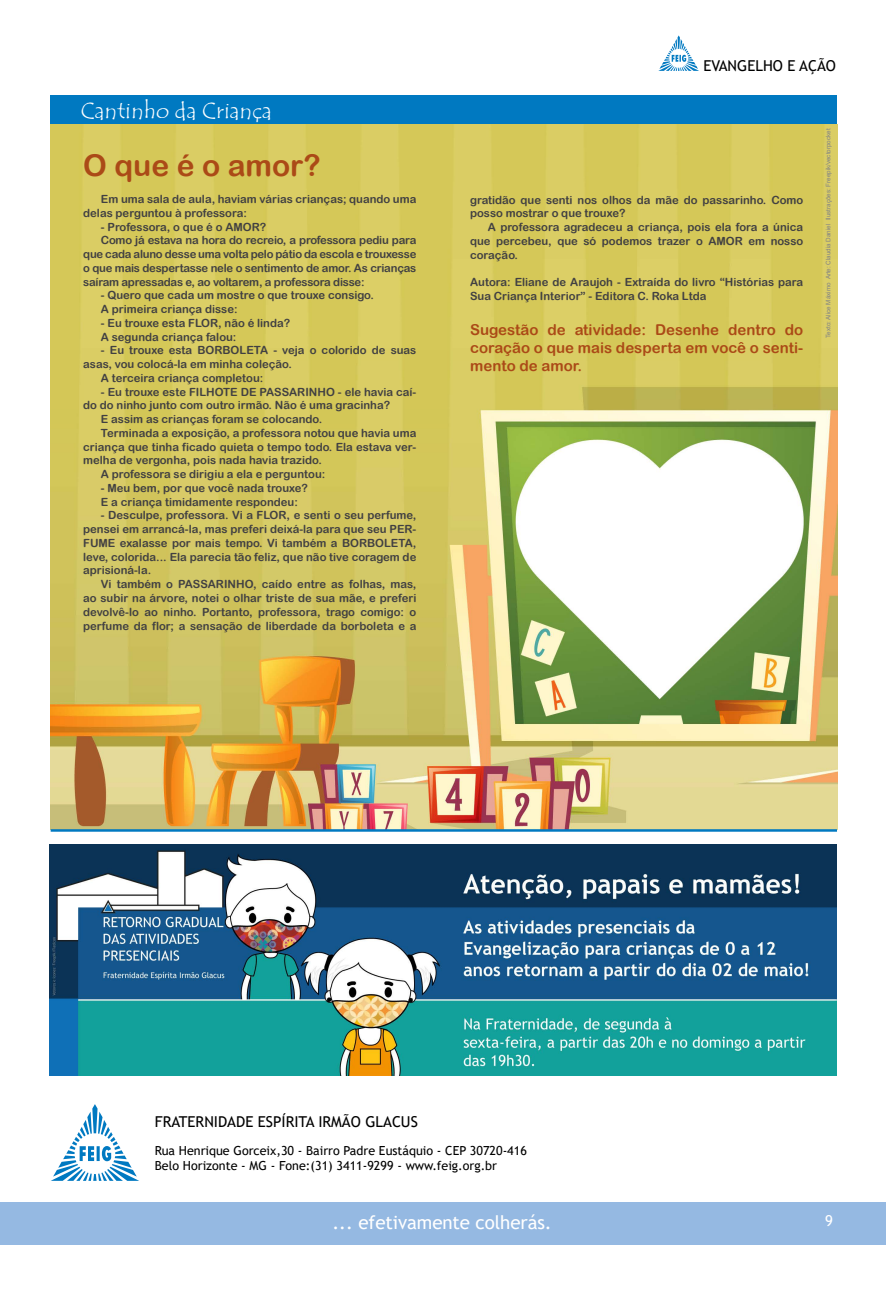
<style>
.page{position:relative;width:886px;height:1294px;background:#fff}
.page>*{position:absolute;margin:0;border:0;box-sizing:border-box;transform-origin:0 0}
.t1{font:30px "Arial Rounded MT Bold";color:#ab4a17}
.t2{font:22.5px "Tempus Sans ITC";color:#fff}
.t3{font:18.75px "Trebuchet MS";letter-spacing:-.005em;color:#fff}
.t4{font:15px/18px "Arial Rounded MT Bold";color:#ab4a17;text-align:justify}
.t5{font:15px "Trebuchet MS";color:#000}
.t6{font:15px "Trebuchet MS";color:#fff}
.t7{font:12.5px/15px "Trebuchet MS";color:#000}
.t8{font:11.25px/13.8px "Arial Rounded MT Bold";color:#414042}
.t9{font:11.25px "Arial Rounded MT Bold";letter-spacing:-.02em;color:#414042}
.t10{font:6.25px "Arial";color:#808285}
</style>
<div class="page">
<svg style="left:658px;top:35px;width:41px;height:36px"></svg>
<div style="left:0;top:1201px;width:886px;height:43px;background:#95b9e2"></div>
<svg style="left:52px;top:1104px;width:86px;height:76px"></svg>
<img style="left:51px;top:124px;width:786px;height:705px">
<div style="left:51px;top:96px;width:786px;height:28px;background:#0079c1"></div>
<hr style="left:51px;top:829px;width:786px;height:2px;background:#0079c1">
<img style="left:49px;top:844px;width:788px;height:231px">
<h2 class="t2" style="left:81px;top:96px;width:193px">Cantinho da Criança</h2>
<h1 class="t1" style="left:83px;top:147px;width:239px">O que é o amor?</h1>
<p class="t8" style="left:83px;top:192px;width:335px;text-indent:18px">Em uma sala de aula, haviam várias crianças; quando uma delas perguntou à professora:</p>
<p class="t8" style="left:101px;top:219px;width:167px">- Professora, o que é o AMOR?</p>
<p class="t9" style="left:101px;top:234px;width:317px">Como já estava na hora do recreio, a professora pediu para</p>
<p class="t9" style="left:83px;top:247px;width:335px">que cada aluno desse uma volta pelo pátio da escola e trouxesse</p>
<p class="t9" style="left:83px;top:261px;width:335px">o que mais despertasse nele o sentimento de amor. As crianças</p>
<p class="t9" style="left:83px;top:275px;width:283px">saíram apressadas e, ao voltarem, a professora disse:</p>
<p class="t8" style="left:101px;top:288px;width:274px">- Quero que cada um mostre o que trouxe consigo.<br>A primeira criança disse:</p>
<p class="t8" style="left:101px;top:316px;width:191px">- Eu trouxe esta FLOR, não é linda?<br>A segunda criança falou:</p>
<p class="t8" style="left:101px;top:343px;width:317px">- Eu trouxe esta BORBOLETA - veja o colorido de suas</p>
<p class="t8" style="left:83px;top:357px;width:210px">asas, vou colocá-la em minha coleção.</p>
<p class="t8" style="left:101px;top:371px;width:164px">A terceira criança completou:</p>
<p class="t8" style="left:101px;top:384px;width:317px">- Eu trouxe este FILHOTE DE PASSARINHO - ele havia caí-</p>
<p class="t8" style="left:83px;top:398px;width:308px">do do ninho junto com outro irmão. Não é uma gracinha?</p>
<p class="t8" style="left:101px;top:412px;width:223px">E assim as crianças foram se colocando.</p>
<p class="t8" style="left:101px;top:426px;width:317px">Terminada a exposição, a professora notou que havia uma</p>
<p class="t8" style="left:83px;top:439px;width:335px">criança que tinha ficado quieta o tempo todo. Ela estava ver-</p>
<p class="t8" style="left:83px;top:453px;width:240px">melha de vergonha, pois nada havia trazido.</p>
<p class="t8" style="left:101px;top:467px;width:226px">A professora se dirigiu a ela e perguntou:</p>
<p class="t8" style="left:101px;top:481px;width:208px">- Meu bem, por que você nada trouxe?<br>E a criança timidamente respondeu:</p>
<p class="t8" style="left:83px;top:508px;width:335px;text-align:justify;text-indent:18px">- Desculpe, professora. Vi a FLOR, e senti o seu perfume, pensei em arrancá-la, mas preferi deixá-la para que seu PER-FUME exalasse por mais tempo. Vi também a BORBOLETA, leve, colorida... Ela parecia tão feliz, que não tive coragem de aprisioná-la.</p>
<p class="t8" style="left:83px;top:577px;width:335px;text-align:justify;text-indent:18px">Vi também o PASSARINHO, caído entre as folhas, mas, ao subir na árvore, notei o olhar triste de sua mãe, e preferi devolvê-lo ao ninho. Portanto, professora, trago comigo: o perfume da flor; a sensação de liberdade da borboleta e a</p>
<h3 class="t5" style="left:703px;top:56px;width:134px">EVANGELHO E AÇÃO</h3>
<p class="t8" style="left:470px;top:193px;width:335px">gratidão que senti nos olhos da mãe do passarinho. Como posso mostrar o que trouxe?</p>
<p class="t8" style="left:470px;top:220px;width:335px;text-align:justify;text-indent:18px">A professora agradeceu a criança, pois ela fora a única que percebeu, que só podemos trazer o AMOR em nosso coração.</p>
<p class="t8" style="left:470px;top:275px;width:335px">Autora: Eliane de Araujoh - Extraída do livro “Histórias para<br>Sua Criança Interior” - Editora C. Roka Ltda</p>
<h3 class="t4" style="left:470px;top:320px;width:335px">Sugestão de atividade: Desenhe dentro do coração o que mais desperta em você o senti&shy;mento de amor.</h3>
<p class="t10" style="left:824px;top:338px;width:211px;rotate:-90deg">Texto: Alice Máximo Arte: Claudia Daniel Ilustrações: Freepik/vectorpocket</p>
<h3 class="t5" style="left:155px;top:1112px;width:264px">FRATERNIDADE ESPÍRITA IRMÃO GLACUS</h3>
<p class="t7" style="left:155px;top:1142px;width:373px">Rua Henrique Gorceix,30 - Bairro Padre Eustáquio - CEP 30720-416<br>Belo Horizonte - MG - Fone:(31) 3411-9299 - www.feig.org.br</p>
<h3 class="t3" style="left:332px;top:1210px;width:221px">... efetivamente colherás.</h3>
<h3 class="t6" style="left:825px;top:1211px;width:9px">9</h3>
</div>
